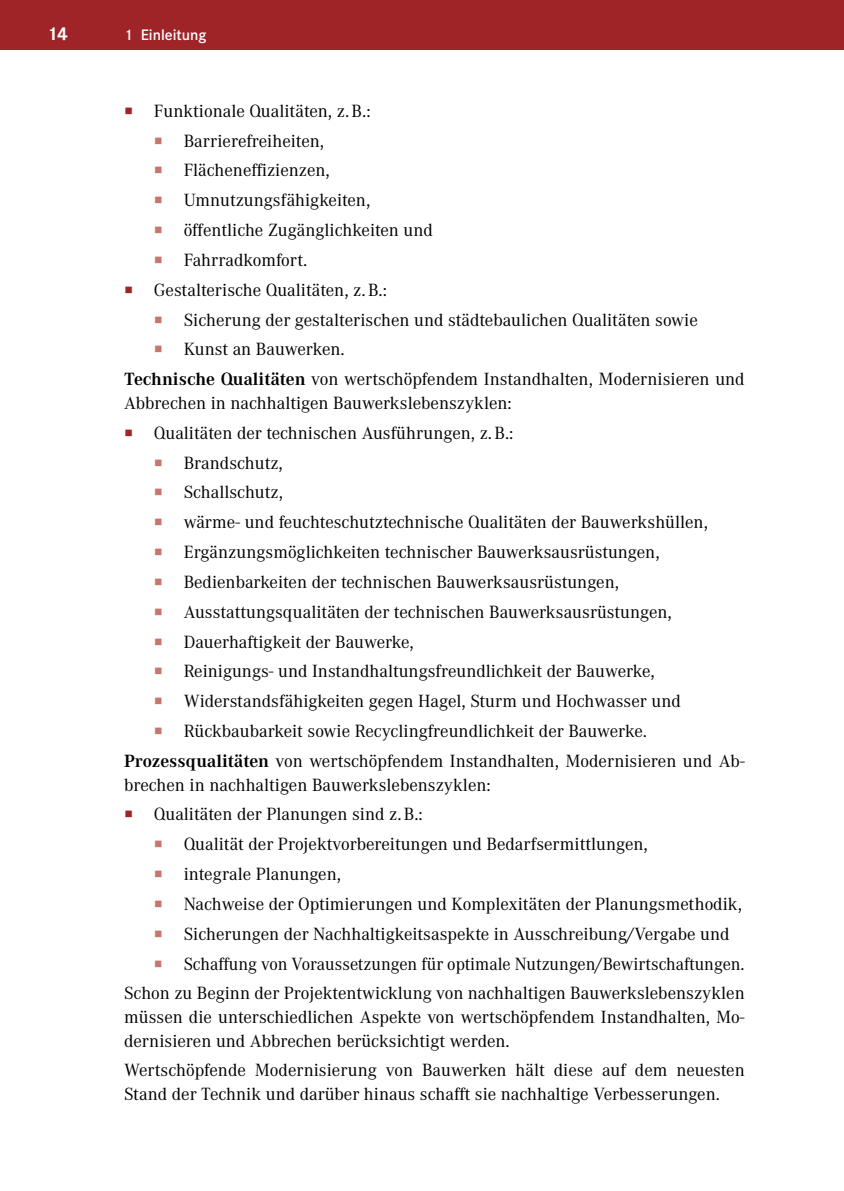
<style>
.page{position:relative;width:844px;height:1191px;background:#fff}
.page>*{position:absolute;margin:0;border:0;box-sizing:border-box;transform-origin:0 0}
.t1{font:700 19.25px "Corporate S Pro";color:#fff}
.t2{font:18.38px/23.6px "Corporate A Pro";color:#000}
.t3{font:600 15.75px "Corporate S Pro";color:#fff}
.s1{font-weight:700}
</style>
<div class="page">
<div style="left:0;top:0;width:843px;height:50px;background:#9f2428"></div>
<hr style="left:843px;top:0;width:1px;height:50px;background:#9f2428">
<p class="t1" style="left:50px;top:18px;width:20px">14</p>
<p class="t3" style="left:124px;top:23px;width:84px">1 Einleitung</p>
<p class="t2" style="left:154px;top:98px;width:218px">Funktionale Qualitäten, z. B.:</p>
<p class="t2" style="left:184px;top:128px;width:142px">Barrierefreiheiten,</p>
<p class="t2" style="left:184px;top:158px;width:148px">Flächeneffizienzen,</p>
<p class="t2" style="left:184px;top:187px;width:188px">Umnutzungsfähigkeiten,</p>
<p class="t2" style="left:184px;top:217px;width:251px">öffentliche Zugänglichkeiten und</p>
<p class="t2" style="left:184px;top:247px;width:125px">Fahrradkomfort.</p>
<p class="t2" style="left:154px;top:277px;width:234px">Gestalterische Qualitäten, z. B.:</p>
<p class="t2" style="left:184px;top:307px;width:515px">Sicherung der gestalterischen und städtebaulichen Qualitäten sowie</p>
<p class="t2" style="left:184px;top:337px;width:162px">Kunst an Bauwerken.</p>
<p class="t2" style="left:124px;top:366px;width:622px"><span class="s1">Technische Qualitäten</span> von wertschöpfendem Instandhalten, Modernisieren und</p>
<p class="t2" style="left:124px;top:390px;width:389px">Abbrechen in nachhaltigen Bauwerkslebenszyklen:</p>
<p class="t2" style="left:154px;top:420px;width:361px">Qualitäten der technischen Ausführungen, z. B.:</p>
<p class="t2" style="left:184px;top:450px;width:101px">Brandschutz,</p>
<p class="t2" style="left:184px;top:480px;width:101px">Schallschutz,</p>
<p class="t2" style="left:184px;top:509px;width:525px">wärme- und feuchteschutztechnische Qualitäten der Bauwerkshüllen,</p>
<p class="t2" style="left:184px;top:539px;width:477px">Ergänzungsmöglichkeiten technischer Bauwerksausrüstungen,</p>
<p class="t2" style="left:184px;top:569px;width:437px">Bedienbarkeiten der technischen Bauwerksausrüstungen,</p>
<p class="t2" style="left:184px;top:599px;width:489px">Ausstattungsqualitäten der technischen Bauwerksausrüstungen,</p>
<p class="t2" style="left:184px;top:629px;width:232px">Dauerhaftigkeit der Bauwerke,</p>
<p class="t2" style="left:184px;top:658px;width:472px">Reinigungs- und Instandhaltungsfreundlichkeit der Bauwerke,</p>
<p class="t2" style="left:184px;top:688px;width:498px">Widerstandsfähigkeiten gegen Hagel, Sturm und Hochwasser und</p>
<p class="t2" style="left:184px;top:718px;width:464px">Rückbaubarkeit sowie Recyclingfreundlichkeit der Bauwerke.</p>
<p class="t2" style="left:124px;top:748px;width:622px"><span class="s1">Prozessqualitäten</span> von wertschöpfendem Instandhalten, Modernisieren und Ab-</p>
<p class="t2" style="left:154px;top:769px;width:338px;line-height:29.8px;text-indent:-30px">brechen in nachhaltigen Bauwerkslebenszyklen:<br>Qualitäten der Planungen sind z. B.:</p>
<p class="t2" style="left:184px;top:831px;width:465px">Qualität der Projektvorbereitungen und Bedarfsermittlungen,</p>
<p class="t2" style="left:184px;top:861px;width:159px">integrale Planungen,</p>
<p class="t2" style="left:184px;top:891px;width:559px">Nachweise der Optimierungen und Komplexitäten der Planungsmethodik,</p>
<p class="t2" style="left:184px;top:921px;width:547px">Sicherungen der Nachhaltigkeitsaspekte in Ausschreibung/Vergabe und</p>
<p class="t2" style="left:184px;top:951px;width:562px">Schaffung von Voraussetzungen für optimale Nutzungen/Bewirtschaftungen.</p>
<p class="t2" style="left:124px;top:980px;width:622px">Schon zu Beginn der Projektentwicklung von nachhaltigen Bauwerkslebenszyklen</p>
<p class="t2" style="left:124px;top:1004px;width:622px">müssen die unterschiedlichen Aspekte von wertschöpfendem Instandhalten, Mo&shy;dernisieren und Abbrechen berücksichtigt werden.</p>
<p class="t2" style="left:124px;top:1057px;width:622px">Wertschöpfende Modernisierung von Bauwerken hält diese auf dem neuesten<br>Stand der Technik und darüber hinaus schafft sie nachhaltige Verbesserungen.</p>
</div>
